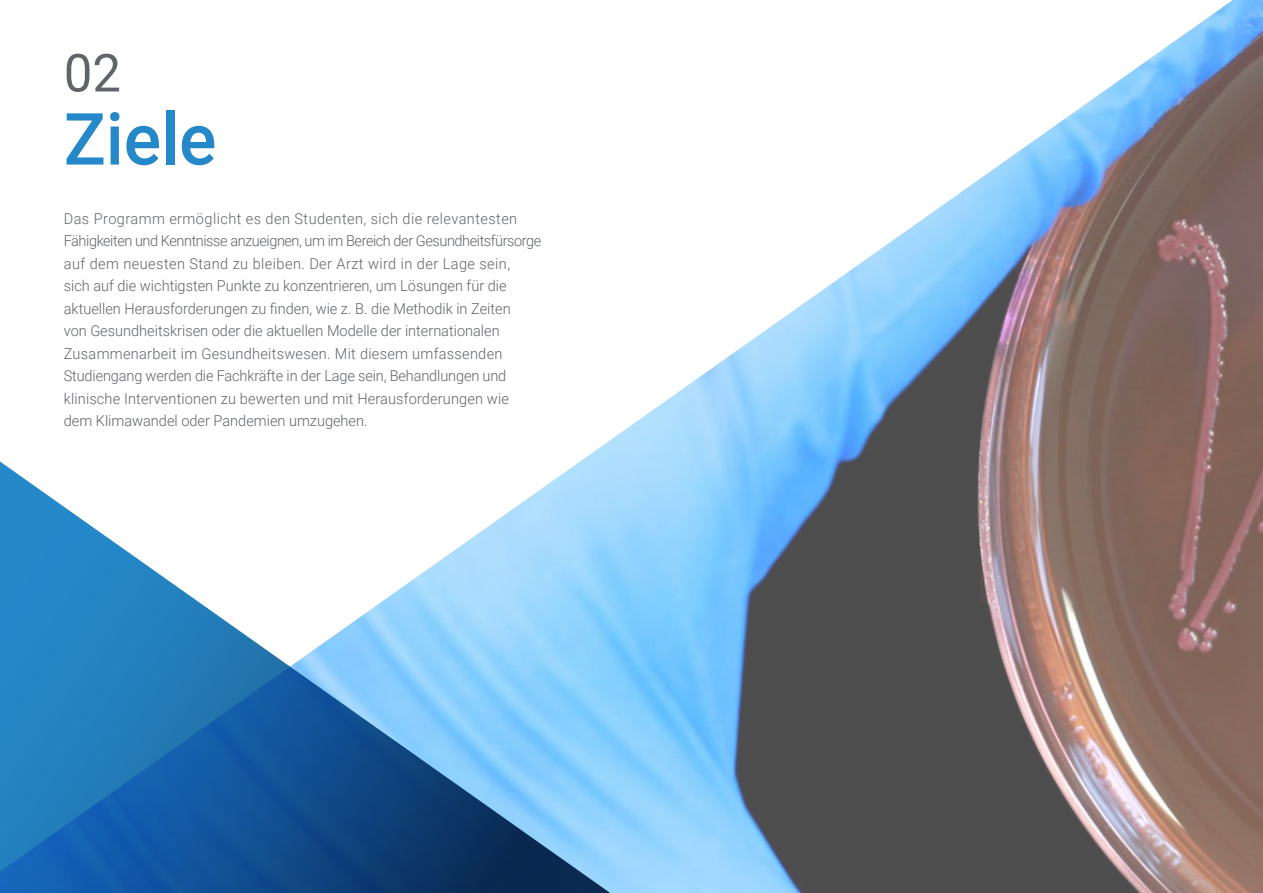
<style>
.page{position:relative;width:1263px;height:893px;background:#fff}
.page>*{position:absolute;margin:0;border:0;box-sizing:border-box;transform-origin:0 0}
.t1{font:500 72px "Roboto";color:#2488c9}
.t2{font:52.5px "Roboto";color:#61646a}
.t3{font:300 15px/22.5px "Roboto";color:#61646a}
</style>
<div class="page">
<img style="left:602px;top:0;width:661px;height:893px">
<svg style="left:0;top:446px;width:640px;height:447px"></svg>
<h2 class="t2" style="left:64px;top:36px;width:59px">02</h2>
<h1 class="t1" style="left:64px;top:89px;width:154px">Ziele</h1>
<p class="t3" style="left:64px;top:207px;width:479px">Das Programm ermöglicht es den Studenten, sich die relevantesten Fähigkeiten und Kenntnisse anzueignen, um im Bereich der Gesundheitsfürsorge auf dem neuesten Stand zu bleiben. Der Arzt wird in der Lage sein,<br>sich auf die wichtigsten Punkte zu konzentrieren, um Lösungen für die aktuellen Herausforderungen zu finden, wie z. B. die Methodik in Zeiten<br>von Gesundheitskrisen oder die aktuellen Modelle der internationalen Zusammenarbeit im Gesundheitswesen. Mit diesem umfassenden Studiengang werden die Fachkräfte in der Lage sein, Behandlungen und klinische Interventionen zu bewerten und mit Herausforderungen wie<br>dem Klimawandel oder Pandemien umzugehen.</p>
</div>
